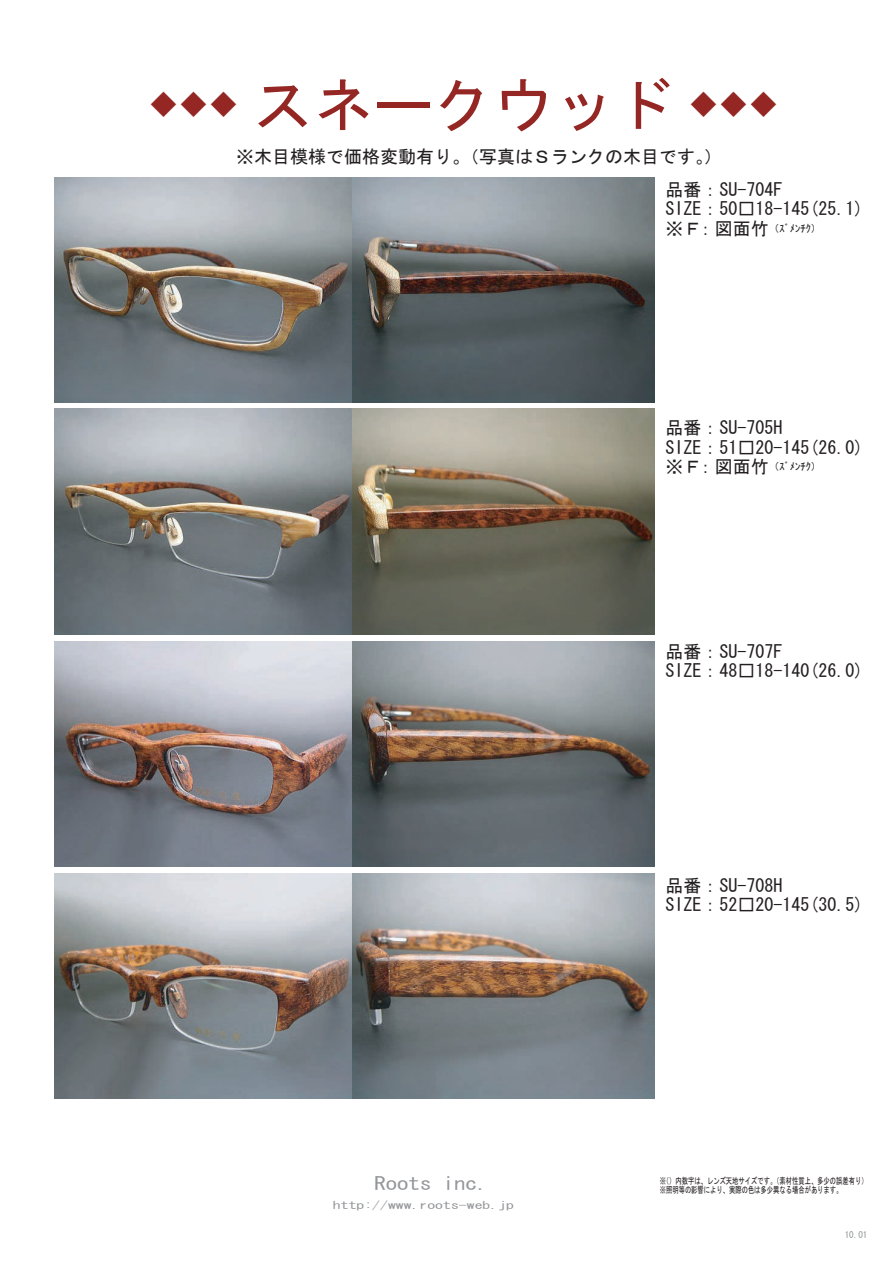
<style>
.page{position:relative;width:893px;height:1263px;background:#fff}
.page>*{position:absolute;margin:0;border:0;box-sizing:border-box;transform-origin:0 0}
.t1{font:60px "MS Gothic";color:#942723}
.t2{font:18px/19.5px "MS Gothic";color:#231f20}
.t3{font:18px "MS Gothic";color:#939598;scale:1.27 1}
.t4{font:10.5px "MS Gothic";color:#231f20}
.t5{font:10.5px "MS Gothic";color:#939598;scale:1.5 1}
.t6{font:9px/9px "MS Gothic";color:#231f20;scale:.7 1}
.t7{font:9px "MS Gothic";color:#939598}
.s1{font-size:18px}
</style>
<div class="page">
<img style="left:55px;top:177px;width:298px;height:226px">
<img style="left:353px;top:177px;width:302px;height:226px">
<img style="left:55px;top:873px;width:298px;height:226px">
<img style="left:353px;top:873px;width:302px;height:226px">
<img style="left:55px;top:642px;width:298px;height:225px">
<img style="left:353px;top:642px;width:302px;height:225px">
<img style="left:55px;top:409px;width:298px;height:225px">
<img style="left:353px;top:409px;width:302px;height:225px">
<h1 class="t1" style="left:148px;top:75px;width:631px"><sup>◆◆◆</sup> スネークウッド <sup>◆◆◆</sup></h1>
<p class="t2" style="left:236px;top:147px;width:487px">※木目模様で価格変動有り。（写真はＳランクの木目です。）</p>
<p class="t2" style="left:665px;top:179px;width:199px">品番：SU-704F<br>SIZE：50□18-145(25.1)</p>
<p class="t4" style="left:665px;top:223px;width:157px"><span class="s1">※Ｆ：図面竹</span>（ｽﾞﾒﾝﾁｸ）</p>
<p class="t2" style="left:665px;top:418px;width:199px">品番：SU-705H<br>SIZE：51□20-145(26.0)</p>
<p class="t4" style="left:665px;top:461px;width:157px"><span class="s1">※Ｆ：図面竹</span>（ｽﾞﾒﾝﾁｸ）</p>
<p class="t2" style="left:665px;top:641px;width:199px">品番：SU-707F<br>SIZE：48□18-140(26.0)</p>
<p class="t3" style="left:374px;top:1174px;width:91px">Roots inc.</p>
<p class="t5" style="left:333px;top:1200px;width:122px">http://www.roots-web.jp</p>
<p class="t2" style="left:665px;top:875px;width:199px">品番：SU-708H<br>SIZE：52□20-145(30.5)</p>
<p class="t6" style="left:660px;top:1176px;width:299px">※（）内数字は、レンズ天地サイズです。（素材性質上、多少の誤差有り）※照明等の影響により、実際の色は多少異なる場合があります。</p>
<p class="t7" style="left:845px;top:1230px;width:24px">10.01</p>
</div>
